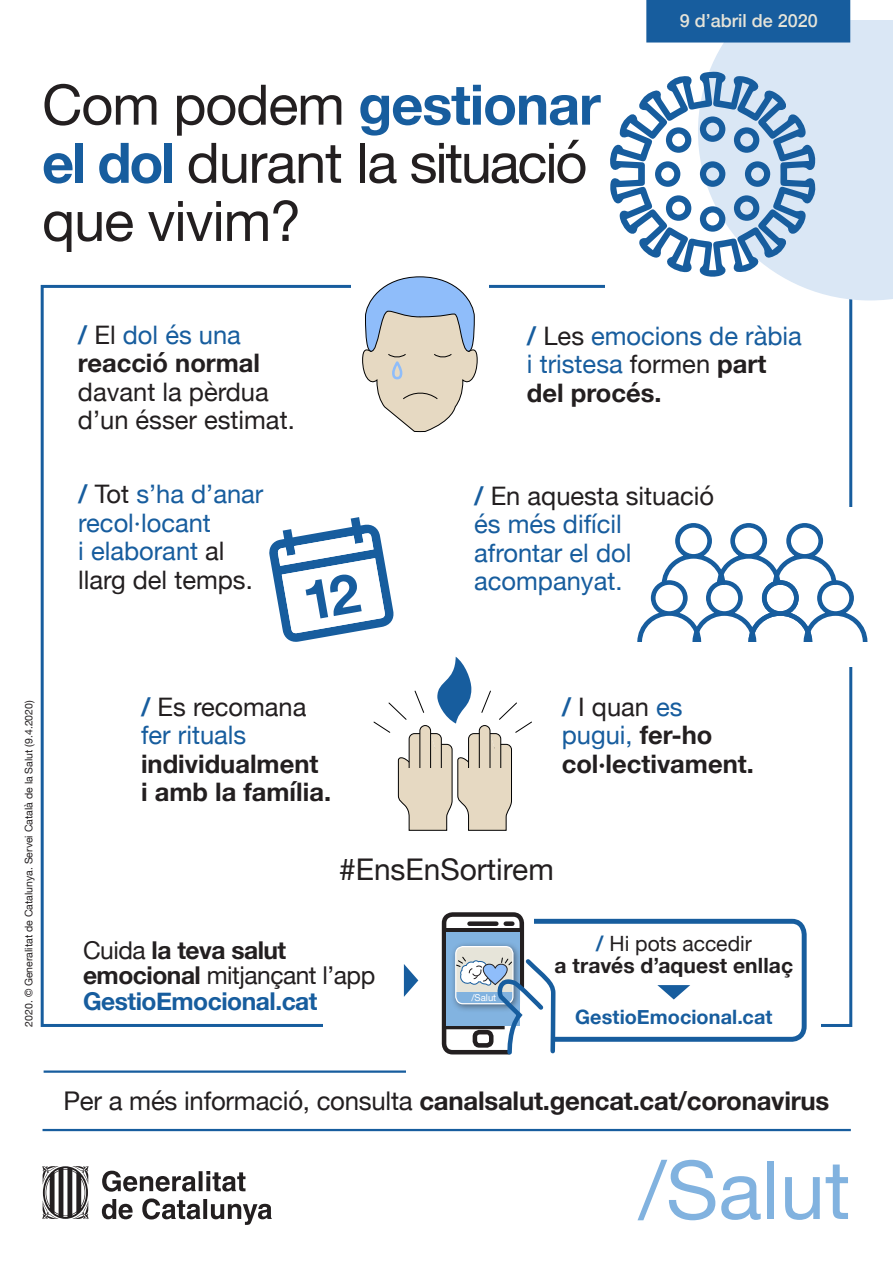
<style>
.page{position:relative;width:893px;height:1263px;background:#fff}
.page>*{position:absolute;margin:0;border:0;box-sizing:border-box;transform-origin:0 0}
.t1{font:81px "Helvetica Neue";color:#81b2df}
.t2{font:55.95px/58.2px "Helvetica Neue";letter-spacing:-.02em;color:#231f20}
.t3{font:29.85px "Helvetica Neue";color:#231f20}
.t4{font:700 25.8px "Helvetica Neue";letter-spacing:-.01em;color:#231f20}
.t5{font:25.5px/28.5px "Helvetica Neue";color:#175d9e}
.t6{font:700 25.5px/28.5px "Helvetica Neue";color:#231f20}
.t7{font:25.5px/28.5px "Helvetica Neue";color:#231f20}
.t8{font:24.6px/25.5px "Helvetica Neue";letter-spacing:-.02em;color:#231f20}
.t9{font:700 21px/22.4px "Helvetica Neue";letter-spacing:.005em;color:#231f20;text-align:center}
.t10{font:700 19.8px "Helvetica Neue";letter-spacing:.005em;color:#175d9e}
.t11{font:500 18px "Helvetica Neue";color:#e6e4d9}
.t12{font:10.5px "Helvetica Neue";color:#231f20}
.t13{font:9.6px "Helvetica Neue";color:#fff}
.s1{font-weight:700;color:#175d9e}
.s2{color:#175d9e}
.s3{font-weight:400}
.s4{font-weight:400;color:#175d9e}
.s5{font-weight:700}
.s6{color:#231f20}
.s7{font-weight:700;color:#231f20}
</style>
<div class="page">
<svg style="left:709px;top:20px;width:184px;height:280px;background:#dde9f5"></svg>
<hr style="left:43px;top:1129px;width:808px;height:2px;background:#175d9e">
<hr style="left:44px;top:1070px;width:806px;height:3px;background:#175d9e">
<svg style="left:610px;top:72px;width:206px;height:205px"></svg>
<div style="left:647px;top:1px;width:202px;height:41px;background:#175d9e"></div>
<div style="left:646px;top:0;width:204px;height:43px;border:2px solid #175d9e"></div>
<svg style="left:269px;top:517px;width:125px;height:125px"></svg>
<svg style="left:637px;top:523px;width:231px;height:119px"></svg>
<svg style="left:362px;top:276px;width:116px;height:156px"></svg>
<svg style="left:373px;top:657px;width:159px;height:173px"></svg>
<div style="left:406px;top:1044px;width:451px;height:45px;background:#fff"></div>
<svg style="left:657px;top:985px;width:33px;height:14px"></svg>
<div style="left:493px;top:919px;width:314px;height:123px;border:5px solid #175d9e;border-radius:13px"></div>
<svg style="left:441px;top:912px;width:116px;height:143px"></svg>
<svg style="left:404px;top:964px;width:14px;height:33px"></svg>
<svg style="left:102px;top:1170px;width:170px;height:55px"></svg>
<svg style="left:42px;top:1166px;width:46px;height:53px"></svg>
<h2 class="t2" style="left:42px;top:79px;width:560px">Com podem <span class="s1">gestionar el dol</span> durant la situació que vivim?</h2>
<p class="t11" style="left:680px;top:6px;width:140px">9 d’abril de 2020</p>
<p class="t6" style="left:78px;top:321px;width:184px"><span class="s2">/</span> <span class="s3">El</span> <span class="s4">dol és una </span>reacció normal</p>
<p class="t7" style="left:78px;top:379px;width:218px">davant la pèrdua d’un ésser estimat.</p>
<p class="t5" style="left:527px;top:323px;width:276px"><span class="s5">/</span> <span class="s6">Les</span> emocions de ràbia i tristesa <span class="s6">formen</span> <span class="s7">part del procés.</span></p>
<p class="t5" style="left:78px;top:481px;width:187px"><span class="s5">/</span> <span class="s6">Tot</span> s’ha d’anar recol·locant<br>i elaborant <span class="s6">al llarg del temps.</span></p>
<p class="t5" style="left:474px;top:483px;width:241px"><span class="s5">/</span> <span class="s6">En aquesta situació </span>és més difícil afrontar el dol acompanyat.</p>
<p class="t12" style="left:21px;top:1027px;width:328px;rotate:-90deg">2020. © Generalitat de Catalunya. Servei Català de la Salut (9.4.2020)</p>
<p class="t7" style="left:141px;top:694px;width:167px"><span class="s1">/</span> Es recomana <span class="s2">fer rituals</span></p>
<p class="t6" style="left:141px;top:750px;width:192px">individualment i amb la família.</p>
<p class="t6" style="left:562px;top:693px;width:194px"><span class="s2">/</span> <span class="s3">I quan</span> <span class="s4">es pugui,</span> fer-ho col·lectivament.</p>
<p class="t3" style="left:339px;top:847px;width:216px">#EnsEnSortirem</p>
<p class="t8" style="left:83px;top:938px;width:294px">Cuida <span class="s5">la teva salut emocional</span> mitjançant l’app<br><span class="s1">GestioEmocional.cat</span></p>
<p class="t9" style="left:555px;top:933px;width:240px"><span class="s2">/</span> <span class="s3">Hi pots accedir<br></span>a través d’aquest enllaç</p>
<p class="t10" style="left:575px;top:1001px;width:199px">GestioEmocional.cat</p>
<p class="t13" style="left:471px;top:991px;width:26px">/Salut</p>
<p class="t4" style="left:64px;top:1081px;width:767px"><span class="s3">Per a més informació, consulta</span> canalsalut.gencat.cat/coronavirus</p>
<h1 class="t1" style="left:639px;top:1132px;width:213px">/Salut</h1>
</div>
